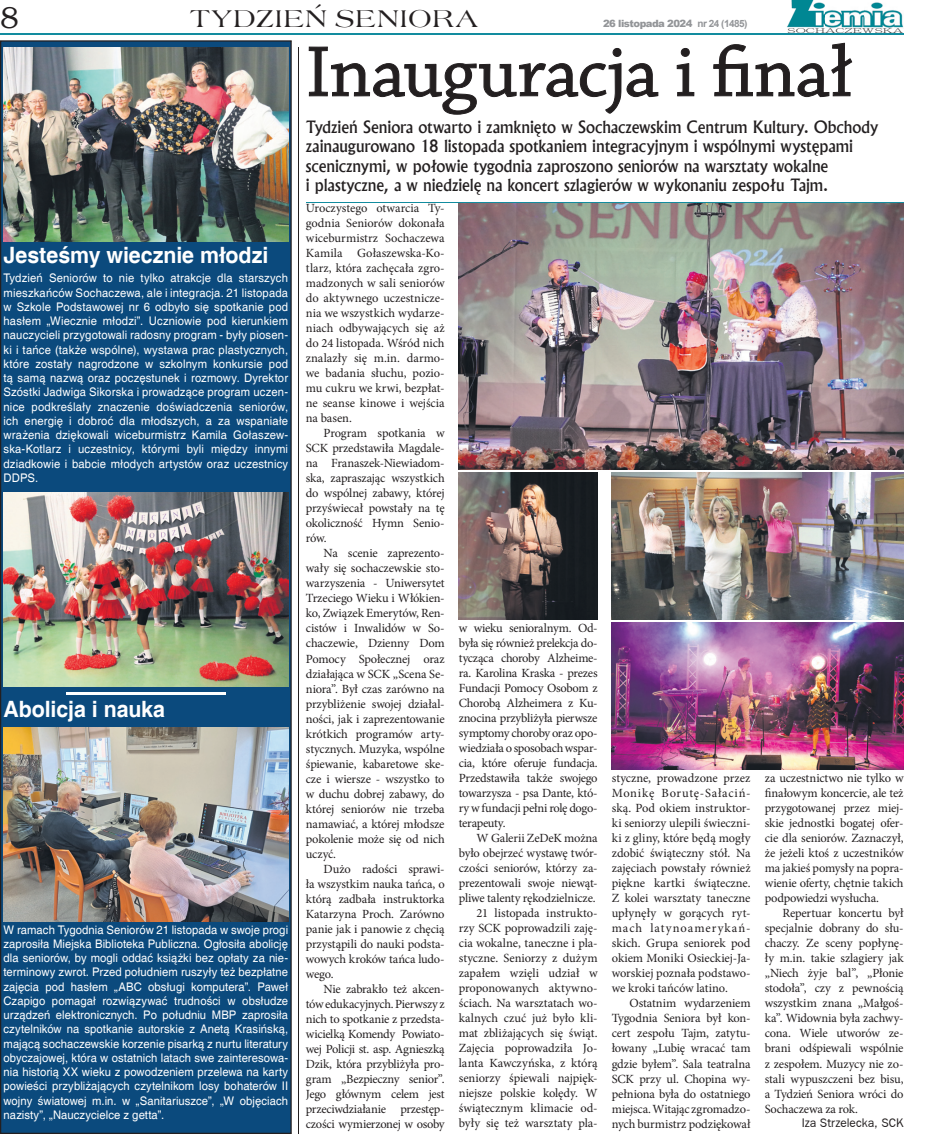
<style>
.page{position:relative;width:939px;height:1134px;background:#fff}
.page>*{position:absolute;margin:0;border:0;box-sizing:border-box;transform-origin:0 0}
.t1{font:75px "Chaparral Pro";letter-spacing:-.005em;color:#231f20}
.t2{font:300 30px "Bookman";color:#231f20}
.t3{font:25px "Amherst";letter-spacing:-.01em;color:#231f20;scale:1.1 1}
.t4{font:700 22.5px "Helvetica";color:#fff;scale:.95 1}
.t5{font:500 16.25px/19.5px "Albertus";letter-spacing:-.005em;color:#231f20}
.t6{font:12.5px/15px "Minion Pro";letter-spacing:-.01em;color:#231f20;text-align:justify}
.t7{font:12.5px "Frankfurt Gothic";letter-spacing:.005em;color:#231f20;scale:.95 1}
.t8{font:11.88px/14.2px "Helvetica";letter-spacing:.01em;color:#fff;text-align:justify;scale:.95 1}
.t9{font:900 10px "Arial MTCE";letter-spacing:-.05em;color:#939598}
.t10{font:300 6.5px "Adobe Ming Std";color:#231f20;scale:2.11 1}
.s1{font-family:"Arial";font-weight:700}
</style>
<div class="page">
<hr style="left:0;top:34px;width:904px;height:1px;background:#128c9f">
<img style="left:787px;top:0;width:116px;height:28px">
<svg style="left:0;top:33px;width:24px;height:1px"></svg>
<div style="left:0;top:40px;width:292px;height:1094px;background:#0b4a7d"></div>
<hr style="left:66px;top:692px;width:160px;height:2px;background:#fff">
<img style="left:4px;top:728px;width:284px;height:193px">
<img style="left:4px;top:47px;width:284px;height:195px">
<img style="left:4px;top:492px;width:284px;height:194px">
<hr style="left:299px;top:47px;width:1px;height:1087px;background:#231f20">
<svg style="left:187px;top:33px;width:471px;height:107px"></svg>
<svg style="left:677px;top:48px;width:17px;height:48px"></svg>
<hr style="left:306px;top:202px;width:598px;height:1px;background:#128c9f">
<img style="left:459px;top:203px;width:445px;height:266px">
<img style="left:612px;top:472px;width:292px;height:148px">
<img style="left:459px;top:472px;width:139px;height:148px">
<img style="left:612px;top:622px;width:292px;height:148px">
<svg style="left:713px;top:43px;width:139px;height:54px"></svg>
<h2 class="t2" style="left:0;top:1px;width:20px">8</h2>
<h3 class="t3" style="left:190px;top:4px;width:264px">TYDZIEŃ SENIORA</h3>
<p class="t9" style="left:603px;top:18px;width:146px">26 listopada 2024 <span class="s1">nr 24 (1485)</span></p>
<p class="t10" style="left:787px;top:27px;width:56px">SOCHACZEWSKA</p>
<h3 class="t4" style="left:4px;top:241px;width:280px">Jesteśmy wiecznie młodzi</h3>
<p class="t8" style="left:4px;top:271px;width:301px">Tydzień Seniorów to nie tylko atrakcje dla starszych mieszkańców Sochaczewa, ale i integracja. 21 listopada w Szkole Podstawowej nr 6 odbyło się spotkanie pod hasłem „Wiecznie młodzi”. Uczniowie pod kierunkiem nauczycieli przygotowali radosny program - były piosen&shy;ki i tańce (także wspólne), wystawa prac plastycznych, które zostały nagrodzone w szkolnym konkursie pod tą samą nazwą oraz poczęstunek i rozmowy. Dyrektor Szóstki Jadwiga Sikorska i prowadzące program uczen&shy;nice podkreślały znaczenie doświadczenia seniorów, ich energię i dobroć dla młodszych, a za wspaniałe wrażenia dziękowali wiceburmistrz Kamila Gołaszew&shy;ska-Kotlarz i uczestnicy, którymi byli między innymi dziadkowie i babcie młodych artystów oraz uczestnicy DDPS.</p>
<h3 class="t4" style="left:4px;top:695px;width:172px">Abolicja i nauka</h3>
<p class="t8" style="left:4px;top:923px;width:301px">W ramach Tygodnia Seniorów 21 listopada w swoje progi zaprosiła Miejska Biblioteka Publiczna. Ogłosiła abolicję dla seniorów, by mogli oddać książki bez opłaty za nie&shy;terminowy zwrot. Przed południem ruszyły też bezpłatne zajęcia pod hasłem „ABC obsługi komputera”. Paweł Czapigo pomagał rozwiązywać trudności w obsłudze urządzeń elektronicznych. Po południu MBP zaprosiła czytelników na spotkanie autorskie z Anetą Krasińską, mającą sochaczewskie korzenie pisarką z nurtu literatury obyczajowej, która w ostatnich latach swe zainteresowa&shy;nia historią XX wieku z powodzeniem przelewa na karty powieści przybliżających czytelnikom losy bohaterów II wojny światowej m.in. w „Sanitariuszce”, „W objęciach nazisty”, „Nauczycielce z getta”.</p>
<h1 class="t1" style="left:306px;top:31px;width:548px">Inauguracja i nał</h1>
<p class="t5" style="left:306px;top:117px;width:574px">Tydzień Seniora otwarto i zamknięto w Sochaczewskim Centrum Kultury. Obchody zainaugurowano 18 listopada spotkaniem integracyjnym i wspólnymi występami scenicznymi, w połowie tygodnia zaproszono seniorów na warsztaty wokalne<br>i plastyczne, a w niedzielę na koncert szlagierów w wykonaniu zespołu Tajm.</p>
<p class="t6" style="left:306px;top:201px;width:140px">Uroczystego otwarcia Ty&shy;godnia Seniorów dokonała wiceburmistrz Sochaczewa Kamila Gołaszewska-Ko&shy;tlarz, która zachęcała zgro&shy;madzonych w sali seniorów do aktywnego uczestnicze&shy;nia we wszystkich wydarze&shy;niach odbywających się aż do 24 listopada. Wśród nich znalazły się m.in. darmo&shy;we badania słuchu, pozio&shy;mu cukru we krwi, bezpłat&shy;ne seanse kinowe i wejścia na basen.</p>
<p class="t6" style="left:306px;top:426px;width:140px;text-indent:18px">Program spotkania w SCK przedstawiła Magdale&shy;na Franaszek-Niewiadom&shy;ska, zapraszając wszystkich do wspólnej zabawy, której przyświecał powstały na tę okoliczność Hymn Senio&shy;rów.</p>
<p class="t6" style="left:306px;top:546px;width:140px;text-indent:18px">Na scenie zaprezento&shy;wały się sochaczewskie sto&shy;warzyszenia - Uniwersytet Trzeciego Wieku i Włókien&shy;ko, Związek Emerytów, Ren&shy;cistów i Inwalidów w So&shy;chaczewie, Dzienny Dom Pomocy Społecznej oraz działająca w SCK „Scena Se&shy;niora”. Był czas zarówno na przybliżenie swojej działal&shy;ności, jak i zaprezentowanie krótkich programów arty&shy;stycznych. Muzyka, wspólne śpiewanie, kabaretowe ske&shy;cze i wiersze - wszystko to w duchu dobrej zabawy, do której seniorów nie trzeba namawiać, a której młodsze pokolenie może się od nich uczyć.</p>
<p class="t6" style="left:306px;top:861px;width:140px;text-indent:18px">Dużo radości sprawi&shy;ła wszystkim nauka tańca, o którą zadbała instruktorka Katarzyna Proch. Zarówno panie jak i panowie z chęcią przystąpili do nauki podsta&shy;wowych kroków tańca ludo&shy;wego.</p>
<p class="t6" style="left:306px;top:981px;width:140px;text-indent:18px">Nie zabrakło też akcen&shy;tów edukacyjnych. Pierwszy z nich to spotkanie z przedsta&shy;wicielką Komendy Powiato&shy;wej Policji st. asp. Agnieszką Dzik, która przybliżyła pro&shy;gram „Bezpieczny senior”.<br>Jego głównym celem jest przeciwdziałanie przestęp&shy;czości wymierzonej w osoby</p>
<p class="t6" style="left:459px;top:621px;width:140px">w wieku senioralnym. Od&shy;była się również prelekcja do&shy;tycząca choroby Alzheime&shy;ra. Karolina Kraska - prezes Fundacji Pomocy Osobom z Chorobą Alzheimera z Ku&shy;znocina przybliżyła pierwsze symptomy choroby oraz opo&shy;wiedziała o sposobach wspar&shy;cia, które oferuje fundacja.<br>Przedstawiła także swojego towarzysza - psa Dante, któ&shy;ry w fundacji pełni rolę dogo&shy;terapeuty.</p>
<p class="t6" style="left:459px;top:831px;width:140px;text-align:right">W Galerii ZeDeK można było obejrzeć wystawę twór&shy;czości seniorów, którzy za&shy;prezentowali swoje niewąt&shy;pliwe talenty rękodzielnicze.<br>21 listopada instrukto&shy;rzy SCK poprowadzili zaję&shy;cia wokalne, taneczne i pla&shy;styczne. Seniorzy z dużym zapałem wzięli udział w proponowanych aktywno&shy;ściach. Na warsztatach wo&shy;kalnych czuć już było kli&shy;mat zbliżających się świąt.<br>Zajęcia poprowadziła Jo&shy;lanta Kawczyńska, z którą seniorzy śpiewali najpięk&shy;niejsze polskie kolędy. W świątecznym klimacie od&shy;były się też warsztaty pla-</p>
<p class="t6" style="left:612px;top:771px;width:140px">styczne, prowadzone przez Monikę Borutę-Sałaciń&shy;ską. Pod okiem instruktor&shy;ki seniorzy ulepili świeczni&shy;ki z gliny, które będą mogły zdobić świąteczny stół. Na zajęciach powstały również piękne kartki świąteczne.<br>Z kolei warsztaty taneczne upłynęły w gorących ryt&shy;mach latynoamerykań&shy;skich. Grupa seniorek pod okiem Moniki Osieckiej-Ja&shy;worskiej poznała podstawo&shy;we kroki tańców latino.</p>
<p class="t6" style="left:612px;top:996px;width:140px;text-indent:18px">Ostatnim wydarzeniem Tygodnia Seniora był kon&shy;cert zespołu Tajm, zatytu&shy;łowany „Lubię wracać tam gdzie byłem”. Sala teatralna SCK przy ul. Chopina wy&shy;pełniona była do ostatniego miejsca. Witając zgromadzo&shy;nych burmistrz podziękował</p>
<p class="t6" style="left:765px;top:771px;width:140px">za uczestnictwo nie tylko w</p>
<p class="t6" style="left:771px;top:786px;width:134px">nałowym koncercie, ale też</p>
<p class="t6" style="left:765px;top:801px;width:140px">przygotowanej przez miej-</p>
<p class="t6" style="left:765px;top:816px;width:140px">skie jednostki bogatej ofer-</p>
<p class="t6" style="left:765px;top:831px;width:140px">cie dla seniorów. Zaznaczył,</p>
<p class="t6" style="left:765px;top:846px;width:140px">że jeżeli ktoś z uczestników</p>
<p class="t6" style="left:765px;top:861px;width:140px">ma jakieś pomysły na popra-</p>
<p class="t6" style="left:765px;top:876px;width:140px">wienie oferty, chętnie takich</p>
<p class="t6" style="left:765px;top:891px;width:116px">podpowiedzi wysłucha.</p>
<p class="t6" style="left:782px;top:906px;width:123px">Repertuar koncertu był</p>
<p class="t6" style="left:765px;top:921px;width:140px">specjalnie dobrany do słu-</p>
<p class="t6" style="left:765px;top:936px;width:140px">chaczy. Ze sceny popłynę-</p>
<p class="t6" style="left:765px;top:951px;width:140px">ły m.in. takie szlagiery jak</p>
<p class="t6" style="left:765px;top:966px;width:140px">„Niech żyje bal”, „Płonie</p>
<p class="t6" style="left:765px;top:981px;width:140px">stodoła”, czy z pewnością</p>
<p class="t6" style="left:765px;top:996px;width:140px">wszystkim znana „Małgoś-</p>
<p class="t6" style="left:765px;top:1011px;width:140px">ka”. Widownia była zachwy-</p>
<p class="t6" style="left:765px;top:1026px;width:140px">cona. Wiele utworów ze-</p>
<p class="t6" style="left:765px;top:1041px;width:140px">brani odśpiewali wspólnie</p>
<p class="t6" style="left:765px;top:1056px;width:140px">z zespołem. Muzycy nie zo-</p>
<p class="t6" style="left:765px;top:1071px;width:140px">stali wypuszczeni bez bisu,</p>
<p class="t6" style="left:765px;top:1086px;width:140px">a Tydzień Seniora wróci do</p>
<p class="t6" style="left:765px;top:1101px;width:95px">Sochaczewa za rok.</p>
<p class="t7" style="left:802px;top:1116px;width:109px">Iza Strzelecka, SCK</p>
</div>
